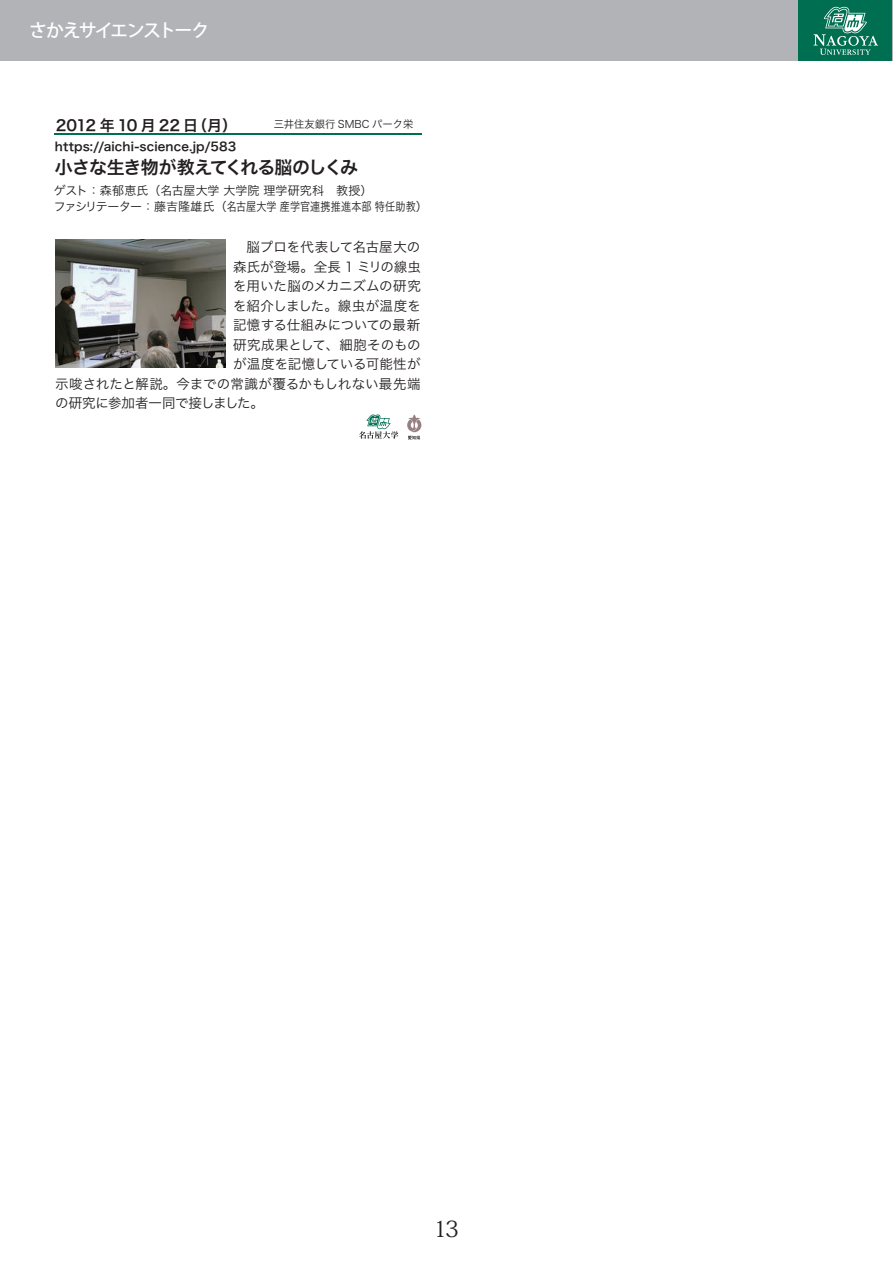
<style>
.page{position:relative;width:893px;height:1263px;background:#fff}
.page>*{position:absolute;margin:0;border:0;box-sizing:border-box;transform-origin:0 0}
.t1{font:22.5px "Koz Min Pro Regular 90 msp RKSJ H";color:#231f20}
.t2{font:18px "Hira Kaku Pro N W6 90 msp RKSJ H";letter-spacing:-.05em;color:#231f20}
.t3{font:18px "Koz Go Pro Medium 90 msp RKSJ H";letter-spacing:-.09em;color:#fff}
.t4{font:15px "Hira Kaku Pro N W6 90 msp RKSJ H";letter-spacing:-.065em;color:#231f20}
.t5{font:13.5px "Hira Kaku Pro N W3 90 msp RKSJ H";color:#231f20}
.t6{font:13.5px "Hira Kaku Pro N W3 90 msp RKSJ H";letter-spacing:-.02em;color:#231f20}
.t7{font:12px/16.5px "Hira Kaku Pro N W3 90 msp RKSJ H";color:#231f20}
.t8{font:12px "Hira Kaku Pro N W6 90 msp RKSJ H";letter-spacing:.01em;color:#231f20}
.t9{font:10.5px "Shin Go Pro Medium 90 msp RKSJ H";color:#231f20}
</style>
<div class="page">
<svg style="left:359px;top:414px;width:39px;height:25px"></svg>
<svg style="left:407px;top:414px;width:14px;height:26px"></svg>
<img style="left:55px;top:240px;width:170px;height:127px">
<div style="left:0;top:1px;width:892px;height:60px;background:#b2b3b7"></div>
<div style="left:798px;top:1px;width:94px;height:60px;background:#006e51"></div>
<svg style="left:813px;top:7px;width:65px;height:48px"></svg>
<hr style="left:54px;top:133px;width:368px;height:2px;background:#006e51">
<h2 class="t3" style="left:29px;top:23px;width:182px">さかえサイエンストーク</h2>
<p class="t4" style="left:56px;top:119px;width:183px">2012 年 10 月 22 日（月）</p>
<p class="t8" style="left:55px;top:142px;width:183px">https://aichi-science.jp/583</p>
<p class="t7" style="left:54px;top:184px;width:375px">ゲスト：森郁恵氏（名古屋大学 大学院 理学研究科　教授）<br>ファシリテーター：藤吉隆雄氏（名古屋大学 産学官連携推進本部 特任助教）</p>
<p class="t5" style="left:233px;top:242px;width:189px">　脳プロを代表して名古屋大の</p>
<p class="t5" style="left:233px;top:262px;width:189px">森氏が登場。全長 1 ミリの線虫</p>
<p class="t5" style="left:233px;top:281px;width:189px">を用いた脳のメカニズムの研究</p>
<p class="t5" style="left:233px;top:301px;width:189px">を紹介しました。線虫が温度を</p>
<p class="t5" style="left:233px;top:320px;width:189px">記憶する仕組みについての最新</p>
<p class="t5" style="left:233px;top:340px;width:189px">研究成果として、細胞そのもの</p>
<p class="t5" style="left:233px;top:359px;width:189px">が温度を記憶している可能性が</p>
<p class="t5" style="left:55px;top:378px;width:367px">示唆されたと解説。今までの常識が覆るかもしれない最先端</p>
<p class="t6" style="left:55px;top:398px;width:210px">の研究に参加者一同で接しました。</p>
<p class="t9" style="left:274px;top:120px;width:141px">三井住友銀行 SMBC パーク栄</p>
<h2 class="t2" style="left:55px;top:160px;width:305px">小さな生き物が教えてくれる脳のしくみ</h2>
<h1 class="t1" style="left:433px;top:1220px;width:27px">13</h1>
</div>
